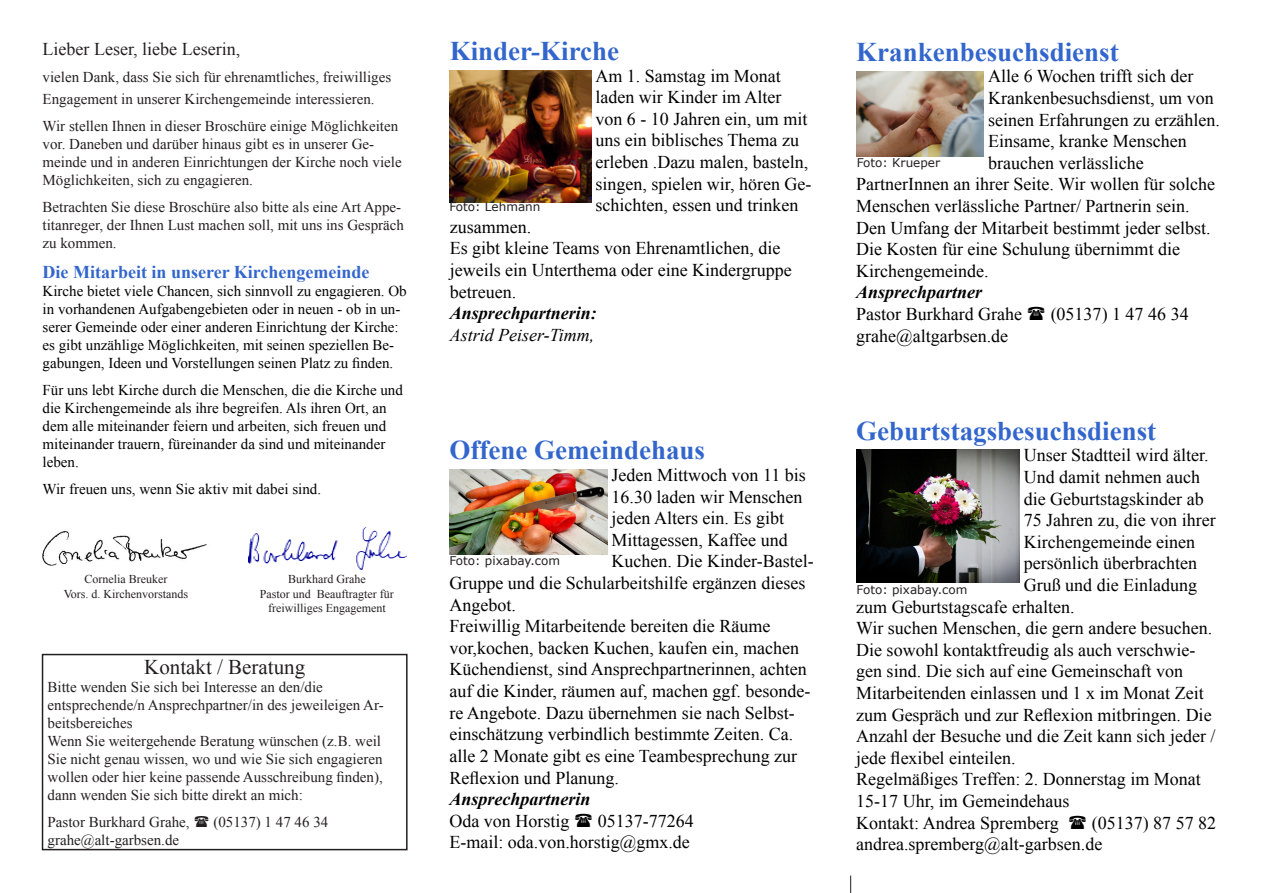
<style>
.page{position:relative;width:1263px;height:893px;background:#fff}
.page>*{position:absolute;margin:0;border:0;box-sizing:border-box;transform-origin:0 0}
.t1{font:700 27px "Times New Roman";color:#36c}
.t2{font:21px "Times New Roman";color:#231f20}
.t3{font:18px/21.6px "Times New Roman";color:#000}
.t4{font:italic 700 18px "Times New Roman";color:#000}
.t5{font:700 18px "Times New Roman";color:#36c}
.t6{font:18px "Times New Roman";color:#231f20}
.t7{font:italic 18px "Times New Roman";color:#000}
.t8{font:15px/18px "Times New Roman";color:#231f20}
.t9{font:15px/18px "Times New Roman";color:#000}
.t10{font:12px/14.4px "Times New Roman";color:#231f20;text-align:center}
.t11{font:12px "Verdana";color:#231f20}
</style>
<div class="page">
<svg style="left:850px;top:875px;width:1px;height:18px"></svg>
<img style="left:42px;top:531px;width:165px;height:35px">
<img style="left:248px;top:527px;width:159px;height:42px">
<div style="left:42px;top:654px;width:366px;height:196px;border:2px solid #231f20"></div>
<img style="left:449px;top:71px;width:142px;height:131px">
<img style="left:857px;top:72px;width:127px;height:85px">
<img style="left:449px;top:470px;width:158px;height:85px">
<img style="left:856px;top:450px;width:163px;height:132px">
<p class="t6" style="left:43px;top:36px;width:199px">Lieber Leser, liebe Leserin,</p>
<p class="t8" style="left:43px;top:66px;width:350px;line-height:21.6px">vielen Dank, dass Sie sich für ehrenamtliches, freiwilliges<br>Engagement in unserer Kirchengemeinde interessieren.</p>
<p class="t8" style="left:43px;top:116px;width:361px">Wir stellen Ihnen in dieser Broschüre einige Möglichkeiten vor. Daneben und darüber hinaus gibt es in unserer Ge&shy;meinde und in anderen Einrichtungen der Kirche noch viele Möglichkeiten, sich zu engagieren.</p>
<p class="t8" style="left:43px;top:197px;width:363px">Betrachten Sie diese Broschüre also bitte als eine Art Appe&shy;titanreger, der Ihnen Lust machen soll, mit uns ins Gespräch zu kommen.</p>
<p class="t5" style="left:43px;top:259px;width:328px">Die Mitarbeit in unserer Kirchengemeinde</p>
<p class="t9" style="left:43px;top:282px;width:366px">Kirche bietet viele Chancen, sich sinnvoll zu engagieren. Ob in vorhandenen Aufgabengebieten oder in neuen - ob in un&shy;serer Gemeinde oder einer anderen Einrichtung der Kirche: es gibt unzählige Möglichkeiten, mit seinen speziellen Be&shy;gabungen, Ideen und Vorstellungen seinen Platz zu finden.</p>
<p class="t9" style="left:43px;top:381px;width:362px">Für uns lebt Kirche durch die Menschen, die die Kirche und die Kirchengemeinde als ihre begreifen. Als ihren Ort, an dem alle miteinander feiern und arbeiten, sich freuen und miteinander trauern, füreinander da sind und miteinander leben.</p>
<p class="t9" style="left:43px;top:480px;width:280px">Wir freuen uns, wenn Sie aktiv mit dabei sind.</p>
<p class="t10" style="left:64px;top:571px;width:126px">Cornelia Breuker<br>Vors. d. Kirchenvorstands</p>
<p class="t10" style="left:260px;top:572px;width:135px">Burkhard Grahe<br>Pastor und Beauftragter für freiwilliges Engagement</p>
<p class="t2" style="left:144px;top:652px;width:162px">Kontakt / Beratung</p>
<p class="t8" style="left:48px;top:678px;width:338px">Bitte wenden Sie sich bei Interesse an den/die entsprechende/n Ansprechpartner/in des jeweileigen Ar&shy;beitsbereiches<br>Wenn Sie weitergehende Beratung wünschen (z.B. weil Sie nicht genau wissen, wo und wie Sie sich engagieren wollen oder hier keine passende Ausschreibung finden), dann wenden Sie sich bitte direkt an mich:</p>
<p class="t8" style="left:48px;top:812px;width:144px">Pastor Burkhard Grahe,</p>
<p class="t8" style="left:213px;top:812px;width:116px">(05137) 1 47 46 34</p>
<p class="t8" style="left:48px;top:830px;width:133px">grahe@alt-garbsen.de</p>
<h1 class="t1" style="left:450px;top:31px;width:171px">Kinder-Kirche</h1>
<p class="t3" style="left:595px;top:64px;width:218px">Am 1. Samstag im Monat laden wir Kinder im Alter von 6 - 10 Jahren ein, um mit uns ein biblisches Thema zu erleben .Dazu malen, basteln, singen, spielen wir, hören Ge&shy;schichten, essen und trinken</p>
<p class="t3" style="left:450px;top:215px;width:344px">zusammen.<br>Es gibt kleine Teams von Ehrenamtlichen, die jeweils ein Unterthema oder eine Kindergruppe betreuen.</p>
<p class="t4" style="left:450px;top:301px;width:149px">Ansprechpartnerin:</p>
<p class="t7" style="left:450px;top:322px;width:146px">Astrid Peiser-Timm,</p>
<p class="t11" style="left:449px;top:199px;width:93px">Foto: Lehmann</p>
<h1 class="t1" style="left:449px;top:431px;width:257px">Offene Gemeindehaus</h1>
<p class="t3" style="left:612px;top:464px;width:196px">Jeden Mittwoch von 11 bis</p>
<p class="t3" style="left:612px;top:485px;width:192px">16.30 laden wir Menschen</p>
<p class="t3" style="left:612px;top:507px;width:174px">jeden Alters ein. Es gibt</p>
<p class="t3" style="left:612px;top:528px;width:178px">Mittagessen, Kaffee und</p>
<p class="t3" style="left:612px;top:550px;width:204px">Kuchen. Die Kinder-Bastel-</p>
<p class="t3" style="left:449px;top:572px;width:358px">Gruppe und die Schularbeitshilfe ergänzen dieses</p>
<p class="t3" style="left:449px;top:593px;width:68px">Angebot.</p>
<p class="t3" style="left:449px;top:615px;width:322px">Freiwillig Mitarbeitende bereiten die Räume</p>
<p class="t3" style="left:449px;top:636px;width:351px">vor,kochen, backen Kuchen, kaufen ein, machen</p>
<p class="t3" style="left:449px;top:658px;width:359px">Küchendienst, sind Ansprechpartnerinnen, achten</p>
<p class="t3" style="left:449px;top:680px;width:363px">auf die Kinder, räumen auf, machen ggf. besonde-</p>
<p class="t3" style="left:449px;top:701px;width:347px">re Angebote. Dazu übernehmen sie nach Selbst-</p>
<p class="t3" style="left:449px;top:723px;width:345px">einschätzung verbindlich bestimmte Zeiten. Ca.</p>
<p class="t3" style="left:449px;top:744px;width:349px">alle 2 Monate gibt es eine Teambesprechung zur</p>
<p class="t3" style="left:449px;top:766px;width:171px">Reflexion und Planung.</p>
<p class="t4" style="left:449px;top:786px;width:143px">Ansprechpartnerin</p>
<p class="t3" style="left:449px;top:809px;width:121px">Oda von Horstig</p>
<p class="t11" style="left:449px;top:553px;width:112px">Foto: pixabay.com</p>
<p class="t3" style="left:449px;top:809px;width:246px;text-align:right">05137-77264<br>E-mail: oda.von.horstig@gmx.de</p>
<h1 class="t1" style="left:856px;top:32px;width:264px">Krankenbesuchsdienst</h1>
<p class="t3" style="left:988px;top:65px;width:207px">Alle 6 Wochen trifft sich der</p>
<p class="t3" style="left:988px;top:87px;width:227px">Krankenbesuchsdienst, um von</p>
<p class="t3" style="left:988px;top:108px;width:233px">seinen Erfahrungen zu erzählen.</p>
<p class="t3" style="left:988px;top:130px;width:200px">Einsame, kranke Menschen</p>
<p class="t3" style="left:988px;top:151px;width:157px">brauchen verlässliche</p>
<p class="t3" style="left:856px;top:173px;width:360px">PartnerInnen an ihrer Seite. Wir wollen für solche</p>
<p class="t3" style="left:856px;top:195px;width:335px">Menschen verlässliche Partner/ Partnerin sein.</p>
<p class="t3" style="left:856px;top:216px;width:356px">Den Umfang der Mitarbeit bestimmt jeder selbst.</p>
<p class="t3" style="left:856px;top:238px;width:325px">Die Kosten für eine Schulung übernimmt die</p>
<p class="t3" style="left:856px;top:259px;width:134px">Kirchengemeinde.</p>
<p class="t4" style="left:856px;top:280px;width:128px">Ansprechpartner</p>
<p class="t3" style="left:856px;top:303px;width:167px">Pastor Burkhard Grahe</p>
<p class="t3" style="left:1051px;top:303px;width:139px">(05137) 1 47 46 34</p>
<p class="t3" style="left:856px;top:324px;width:154px">grahe@altgarbsen.de</p>
<p class="t11" style="left:857px;top:154px;width:85px">Foto: Krueper</p>
<h1 class="t1" style="left:856px;top:411px;width:302px">Geburtstagsbesuchsdienst</h1>
<p class="t3" style="left:1024px;top:444px;width:186px">Unser Stadtteil wird älter.</p>
<p class="t3" style="left:1024px;top:466px;width:178px">Und damit nehmen auch</p>
<p class="t3" style="left:1024px;top:487px;width:181px">die Geburtstagskinder ab</p>
<p class="t3" style="left:1024px;top:509px;width:193px">75 Jahren zu, die von ihrer</p>
<p class="t3" style="left:1024px;top:530px;width:173px">Kirchengemeinde einen</p>
<p class="t3" style="left:1024px;top:552px;width:175px">persönlich überbrachten</p>
<p class="t3" style="left:1024px;top:574px;width:175px">Gruß und die Einladung</p>
<p class="t3" style="left:856px;top:595px;width:220px">zum Geburtstagscafe erhalten.</p>
<p class="t3" style="left:856px;top:617px;width:358px">Wir suchen Menschen, die gern andere besuchen.</p>
<p class="t3" style="left:856px;top:638px;width:341px">Die sowohl kontaktfreudig als auch verschwie-</p>
<p class="t3" style="left:856px;top:660px;width:328px">gen sind. Die sich auf eine Gemeinschaft von</p>
<p class="t3" style="left:856px;top:682px;width:349px">Mitarbeitenden einlassen und 1 x im Monat Zeit</p>
<p class="t3" style="left:856px;top:703px;width:357px">zum Gespräch und zur Reflexion mitbringen. Die</p>
<p class="t3" style="left:856px;top:725px;width:361px">Anzahl der Besuche und die Zeit kann sich jeder /</p>
<p class="t3" style="left:856px;top:746px;width:161px">jede flexibel einteilen.</p>
<p class="t3" style="left:856px;top:768px;width:346px">Regelmäßiges Treffen: 2. Donnerstag im Monat</p>
<p class="t3" style="left:856px;top:790px;width:215px">15-17 Uhr, im Gemeindehaus</p>
<p class="t3" style="left:856px;top:811px;width:204px">Kontakt: Andrea Spremberg</p>
<p class="t11" style="left:856px;top:582px;width:112px">Foto: pixabay.com</p>
<p class="t3" style="left:856px;top:811px;width:362px;text-indent:236px">(05137) 87 57 82 andrea.spremberg@alt-garbsen.de</p>
</div>
